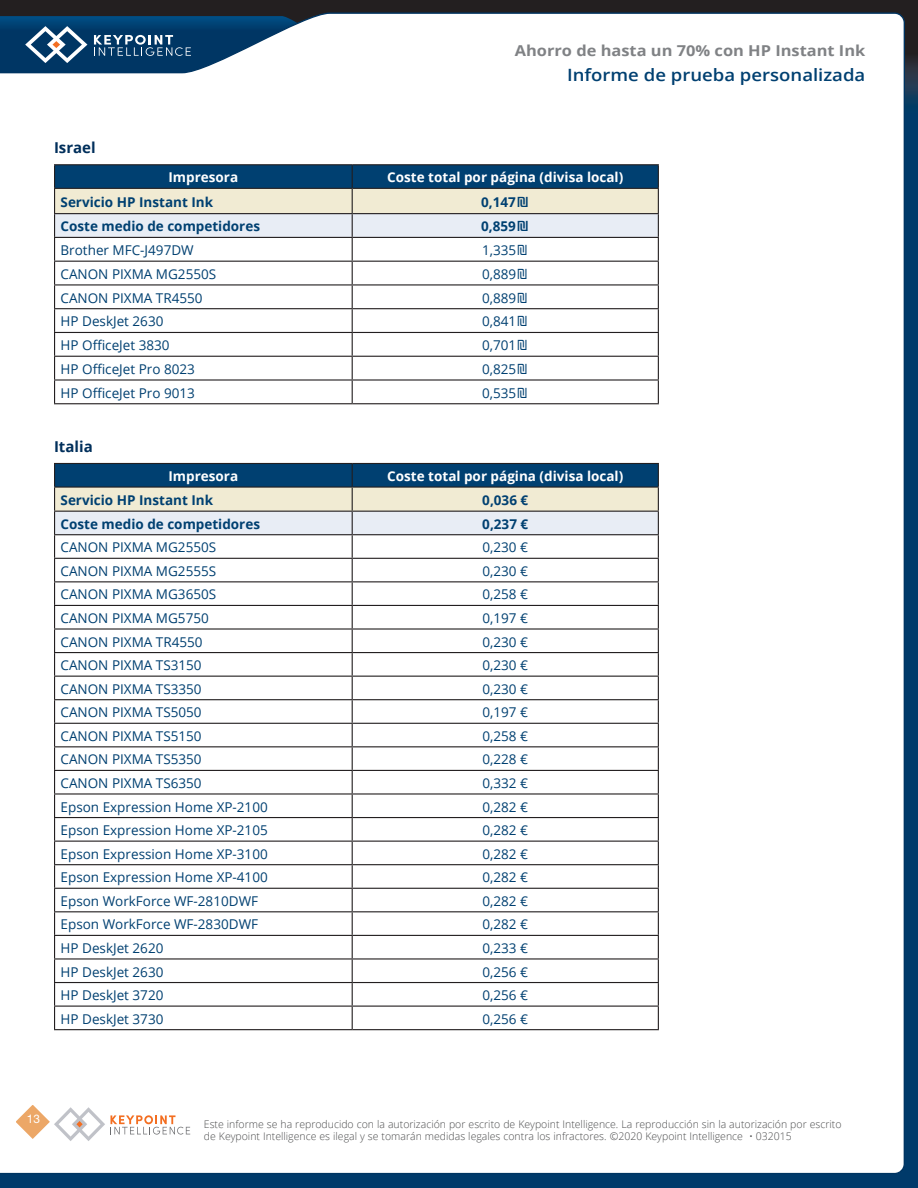
<style>
.page{position:relative;width:918px;height:1188px;background:#fff}
.page>*{position:absolute;margin:0;border:0;box-sizing:border-box;transform-origin:0 0}
.t1{font:600 16.95px "Open Sans";color:#004071;scale:1.09 1}
.t2{font:700 15px "Open Sans";color:#808285;scale:1.09 1}
.CTR_TABLE_HEAD_LEFT{font:700 15px "Open Sans";color:#002f5b}
.CTR_TABLE_TITLE{font:13.5px "Open Sans";color:#004071}
.CTR_TABLE_TITLE-2{font:700 13.5px "Open Sans";color:#004071}
.CTR_TABLE_HEAD_WHITE{font:700 13.5px "Open Sans";color:#fff}
.t3{font:11.85px "Helvetica Neue LT Pro";color:#fff}
.t4{font:300 10.5px/12px "Open Sans";color:#4b4c4d}
.s1{font-family:"Merriweather"}
.s2{font-family:"Merriweather";font-weight:300}
</style>
<div class="page">
<div style="left:0;top:60px;width:918px;height:1128px;background:#003a6a"></div>
<div style="left:0;top:0;width:918px;height:72px;background:#231f20"></div>
<svg style="left:906px;top:58px;width:12px;height:42px"></svg>
<div style="left:0;top:12px;width:906px;height:1161px;background:#fff"></div>
<svg style="left:0;top:16px;width:353px;height:69px;background:#7292ac"></svg>
<svg style="left:9px;top:1098px;width:181px;height:47px;background:#f7eee7"></svg>
<hr style="left:54px;top:164px;width:298px;height:1px;background:#231f20">
<hr style="left:352px;top:164px;width:307px;height:1px;background:#231f20">
<svg style="left:54px;top:165px;width:605px;height:238px;background:#d8dde0"></svg>
<hr style="left:54px;top:403px;width:298px;height:1px;background:#231f20">
<hr style="left:352px;top:403px;width:307px;height:1px;background:#231f20">
<svg style="left:54px;top:463px;width:605px;height:566px;background:#e7e9ea"></svg>
<hr style="left:54px;top:1029px;width:298px;height:1px;background:#231f20">
<hr style="left:352px;top:1029px;width:307px;height:1px;background:#231f20">
<p class="CTR_TABLE_HEAD_LEFT" style="left:54px;top:137px;width:43px">Israel</p>
<p class="t2" style="left:515px;top:40px;width:323px">Ahorro de hasta un 70% con HP Instant Ink</p>
<p class="t1" style="left:567px;top:63px;width:275px">Informe de prueba personalizada</p>
<p class="CTR_TABLE_HEAD_WHITE" style="left:169px;top:168px;width:71px">Impresora</p>
<p class="CTR_TABLE_HEAD_WHITE" style="left:387px;top:168px;width:238px">Coste total por página (divisa local)</p>
<p class="CTR_TABLE_TITLE-2" style="left:61px;top:192px;width:154px">Servicio HP Instant Ink</p>
<p class="CTR_TABLE_TITLE-2" style="left:481px;top:192px;width:50px">0,147<span class="s1">₪</span></p>
<p class="CTR_TABLE_TITLE-2" style="left:61px;top:217px;width:201px">Coste medio de competidores</p>
<p class="CTR_TABLE_TITLE-2" style="left:481px;top:217px;width:50px">0,859<span class="s1">₪</span></p>
<p class="CTR_TABLE_TITLE" style="left:61px;top:241px;width:135px">Brother MFC-J497DW</p>
<p class="CTR_TABLE_TITLE" style="left:482px;top:241px;width:48px">1,335<span class="s2">₪</span></p>
<p class="CTR_TABLE_TITLE" style="left:61px;top:265px;width:157px">CANON PIXMA MG2550S</p>
<p class="CTR_TABLE_TITLE" style="left:482px;top:265px;width:48px">0,889<span class="s2">₪</span></p>
<p class="CTR_TABLE_TITLE" style="left:61px;top:288px;width:144px">CANON PIXMA TR4550</p>
<p class="CTR_TABLE_TITLE" style="left:482px;top:289px;width:48px">0,889<span class="s2">₪</span></p>
<p class="CTR_TABLE_TITLE" style="left:61px;top:312px;width:104px">HP DeskJet 2630</p>
<p class="CTR_TABLE_TITLE" style="left:482px;top:312px;width:48px">0,841<span class="s2">₪</span></p>
<p class="CTR_TABLE_TITLE" style="left:61px;top:336px;width:111px">HP OfficeJet 3830</p>
<p class="CTR_TABLE_TITLE" style="left:482px;top:336px;width:48px">0,701<span class="s2">₪</span></p>
<p class="CTR_TABLE_TITLE" style="left:61px;top:360px;width:136px">HP OfficeJet Pro 8023</p>
<p class="CTR_TABLE_TITLE" style="left:482px;top:360px;width:48px">0,825<span class="s2">₪</span></p>
<p class="CTR_TABLE_TITLE" style="left:61px;top:383px;width:136px">HP OfficeJet Pro 9013</p>
<p class="CTR_TABLE_TITLE" style="left:482px;top:384px;width:48px">0,535<span class="s2">₪</span></p>
<p class="CTR_TABLE_HEAD_LEFT" style="left:54px;top:436px;width:40px">Italia</p>
<p class="CTR_TABLE_HEAD_WHITE" style="left:169px;top:467px;width:71px">Impresora</p>
<p class="CTR_TABLE_HEAD_WHITE" style="left:387px;top:467px;width:238px">Coste total por página (divisa local)</p>
<p class="CTR_TABLE_TITLE-2" style="left:61px;top:490px;width:154px">Servicio HP Instant Ink</p>
<p class="CTR_TABLE_TITLE-2" style="left:482px;top:490px;width:47px">0,036 €</p>
<p class="CTR_TABLE_TITLE-2" style="left:61px;top:514px;width:201px">Coste medio de competidores</p>
<p class="CTR_TABLE_TITLE-2" style="left:482px;top:514px;width:47px">0,237 €</p>
<p class="CTR_TABLE_TITLE" style="left:61px;top:538px;width:157px">CANON PIXMA MG2550S</p>
<p class="CTR_TABLE_TITLE" style="left:482px;top:538px;width:47px">0,230 €</p>
<p class="CTR_TABLE_TITLE" style="left:61px;top:562px;width:157px">CANON PIXMA MG2555S</p>
<p class="CTR_TABLE_TITLE" style="left:482px;top:562px;width:47px">0,230 €</p>
<p class="CTR_TABLE_TITLE" style="left:61px;top:585px;width:157px">CANON PIXMA MG3650S</p>
<p class="CTR_TABLE_TITLE" style="left:482px;top:585px;width:47px">0,258 €</p>
<p class="CTR_TABLE_TITLE" style="left:61px;top:609px;width:150px">CANON PIXMA MG5750</p>
<p class="CTR_TABLE_TITLE" style="left:482px;top:609px;width:47px">0,197 €</p>
<p class="CTR_TABLE_TITLE" style="left:61px;top:632px;width:144px">CANON PIXMA TR4550</p>
<p class="CTR_TABLE_TITLE" style="left:482px;top:632px;width:47px">0,230 €</p>
<p class="CTR_TABLE_TITLE" style="left:61px;top:656px;width:143px">CANON PIXMA TS3150</p>
<p class="CTR_TABLE_TITLE" style="left:482px;top:656px;width:47px">0,230 €</p>
<p class="CTR_TABLE_TITLE" style="left:61px;top:680px;width:143px">CANON PIXMA TS3350</p>
<p class="CTR_TABLE_TITLE" style="left:482px;top:680px;width:47px">0,230 €</p>
<p class="CTR_TABLE_TITLE" style="left:61px;top:703px;width:143px">CANON PIXMA TS5050</p>
<p class="CTR_TABLE_TITLE" style="left:482px;top:703px;width:47px">0,197 €</p>
<p class="CTR_TABLE_TITLE" style="left:61px;top:727px;width:143px">CANON PIXMA TS5150</p>
<p class="CTR_TABLE_TITLE" style="left:482px;top:727px;width:47px">0,258 €</p>
<p class="CTR_TABLE_TITLE" style="left:61px;top:750px;width:143px">CANON PIXMA TS5350</p>
<p class="CTR_TABLE_TITLE" style="left:482px;top:750px;width:47px">0,228 €</p>
<p class="CTR_TABLE_TITLE" style="left:61px;top:774px;width:143px">CANON PIXMA TS6350</p>
<p class="CTR_TABLE_TITLE" style="left:482px;top:774px;width:47px">0,332 €</p>
<p class="CTR_TABLE_TITLE" style="left:61px;top:797px;width:209px">Epson Expression Home XP-2100</p>
<p class="CTR_TABLE_TITLE" style="left:482px;top:797px;width:47px">0,282 €</p>
<p class="CTR_TABLE_TITLE" style="left:61px;top:821px;width:209px">Epson Expression Home XP-2105</p>
<p class="CTR_TABLE_TITLE" style="left:482px;top:821px;width:47px">0,282 €</p>
<p class="CTR_TABLE_TITLE" style="left:61px;top:845px;width:209px">Epson Expression Home XP-3100</p>
<p class="CTR_TABLE_TITLE" style="left:482px;top:845px;width:47px">0,282 €</p>
<p class="CTR_TABLE_TITLE" style="left:61px;top:868px;width:209px">Epson Expression Home XP-4100</p>
<p class="CTR_TABLE_TITLE" style="left:482px;top:868px;width:47px">0,282 €</p>
<p class="CTR_TABLE_TITLE" style="left:61px;top:892px;width:199px">Epson WorkForce WF-2810DWF</p>
<p class="CTR_TABLE_TITLE" style="left:482px;top:892px;width:47px">0,282 €</p>
<p class="CTR_TABLE_TITLE" style="left:61px;top:915px;width:199px">Epson WorkForce WF-2830DWF</p>
<p class="CTR_TABLE_TITLE" style="left:482px;top:915px;width:47px">0,282 €</p>
<p class="CTR_TABLE_TITLE" style="left:61px;top:939px;width:104px">HP DeskJet 2620</p>
<p class="CTR_TABLE_TITLE" style="left:482px;top:939px;width:47px">0,233 €</p>
<p class="CTR_TABLE_TITLE" style="left:61px;top:962px;width:104px">HP DeskJet 2630</p>
<p class="CTR_TABLE_TITLE" style="left:482px;top:962px;width:47px">0,256 €</p>
<p class="CTR_TABLE_TITLE" style="left:61px;top:986px;width:104px">HP DeskJet 3720</p>
<p class="CTR_TABLE_TITLE" style="left:482px;top:986px;width:47px">0,256 €</p>
<p class="CTR_TABLE_TITLE" style="left:61px;top:1010px;width:104px">HP DeskJet 3730</p>
<p class="CTR_TABLE_TITLE" style="left:482px;top:1010px;width:47px">0,256 €</p>
<p class="t3" style="left:27px;top:1112px;width:15px">13</p>
<p class="t4" style="left:204px;top:1118px;width:639px">Este informe se ha reproducido con la autorización por escrito de Keypoint Intelligence. La reproducción sin la autorización por escrito de Keypoint Intelligence es ilegal y se tomarán medidas legales contra los infractores. ©2020 Keypoint Intelligence • 032015</p>
</div>
